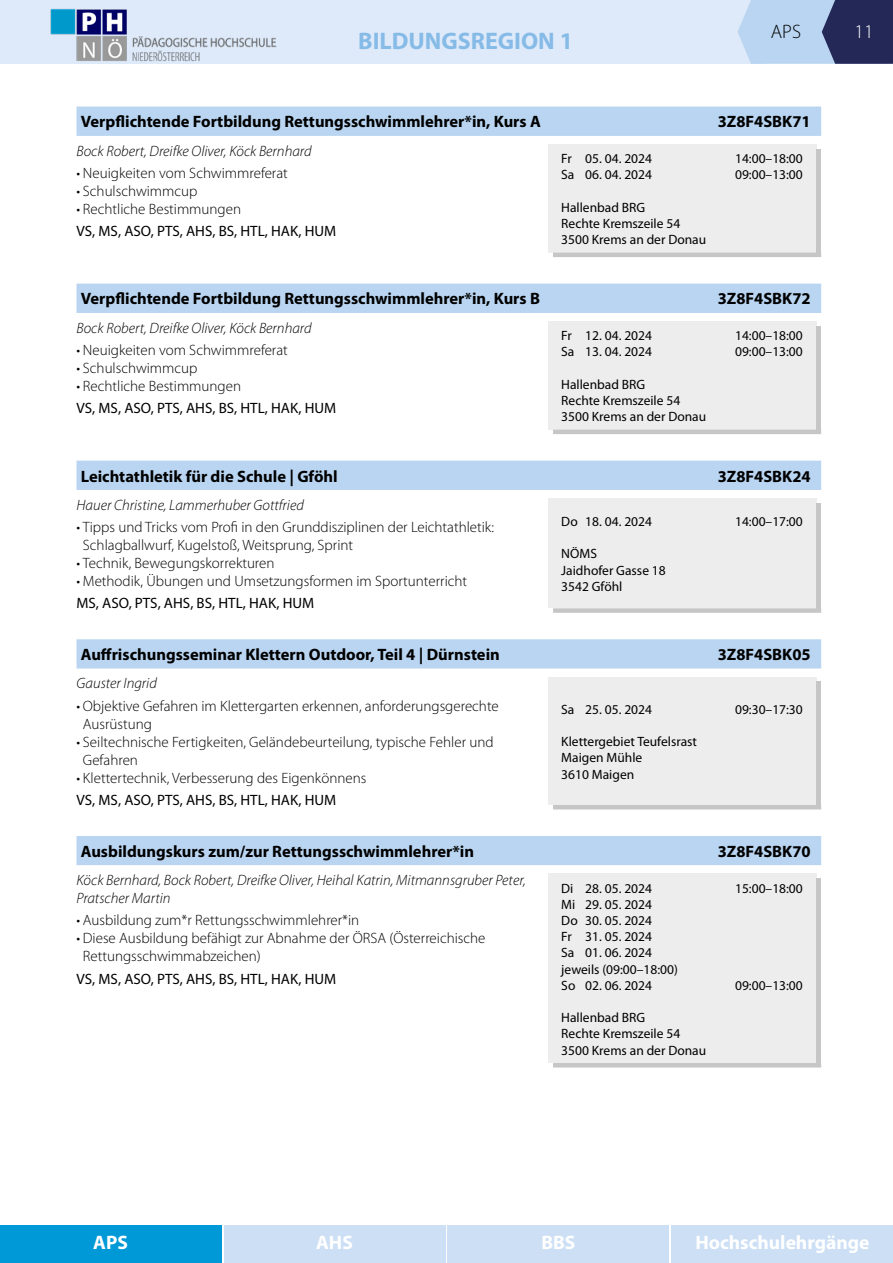
<style>
.page{position:relative;width:893px;height:1263px;background:#fff}
.page>*{position:absolute;margin:0;border:0;box-sizing:border-box;transform-origin:0 0}
.t1{font:700 24px "Myriad Pro";color:#86bbe7}
.t2{font:700 19.5px "Myriad Pro";color:#fff}
.t3{font:300 19.5px "Myriad Pro";color:#000}
.t4{font:300 19.5px "Myriad Pro";color:#fff}
.t5{font:700 16.5px "Myriad Pro";color:#000}
.t6{font:300 15px/18px "Myriad Pro";color:#000}
.t7{font:italic 300 15px/18px "Myriad Pro";color:#000}
.t8{font:15px "Myriad Pro";color:#000}
.t9{font:13.5px/16.2px "Myriad Pro";color:#000}
</style>
<div class="page">
<div style="left:0;top:0;width:765px;height:64px;background:#deeaf9"></div>
<svg style="left:738px;top:0;width:155px;height:64px;background:#7c8eb1"></svg>
<img style="left:50px;top:8px;width:227px;height:54px">
<div style="left:0;top:1226px;width:221px;height:37px;background:#0099d7"></div>
<div style="left:224px;top:1226px;width:221px;height:37px;background:#ccdff5"></div>
<div style="left:448px;top:1226px;width:221px;height:37px;background:#ccdff5"></div>
<div style="left:672px;top:1226px;width:221px;height:37px;background:#ccdff5"></div>
<div style="left:77px;top:107px;width:744px;height:29px;background:#b9d5f1"></div>
<div style="left:549px;top:144px;width:268px;height:109px;background:#ededed"></div>
<hr style="left:817px;top:149px;width:4px;height:104px;background:#c6c6c6">
<svg style="left:553px;top:253px;width:268px;height:4px"></svg>
<div style="left:77px;top:284px;width:744px;height:29px;background:#b9d5f1"></div>
<div style="left:549px;top:321px;width:268px;height:109px;background:#ededed"></div>
<hr style="left:817px;top:326px;width:4px;height:104px;background:#c6c6c6">
<svg style="left:553px;top:430px;width:268px;height:4px"></svg>
<div style="left:77px;top:461px;width:744px;height:29px;background:#b9d5f1"></div>
<div style="left:549px;top:498px;width:268px;height:110px;background:#ededed"></div>
<hr style="left:817px;top:503px;width:4px;height:105px;background:#c6c6c6">
<svg style="left:553px;top:608px;width:268px;height:5px"></svg>
<div style="left:77px;top:639px;width:744px;height:30px;background:#b9d5f1"></div>
<div style="left:549px;top:677px;width:268px;height:128px;background:#ededed"></div>
<hr style="left:817px;top:682px;width:4px;height:123px;background:#c6c6c6">
<svg style="left:553px;top:805px;width:268px;height:4px"></svg>
<svg style="left:77px;top:836px;width:744px;height:38px"></svg>
<div style="left:549px;top:874px;width:268px;height:189px;background:#ededed"></div>
<hr style="left:817px;top:878px;width:4px;height:185px;background:#c6c6c6">
<svg style="left:553px;top:1063px;width:268px;height:4px"></svg>
<h1 class="t1" style="left:358px;top:27px;width:216px">BILDUNGSREGION 1</h1>
<h2 class="t3" style="left:771px;top:21px;width:32px">APS</h2>
<h2 class="t4" style="left:854px;top:21px;width:21px">11</h2>
<p class="t5" style="left:81px;top:113px;width:462px">Verpflichtende Fortbildung Rettungsschwimmlehrer*in, Kurs A</p>
<p class="t5" style="left:718px;top:113px;width:95px">3Z8F4SBK71</p>
<p class="t7" style="left:77px;top:142px;width:237px">Bock Robert, Dreifke Oliver, Köck Bernhard</p>
<p class="t6" style="left:77px;top:164px;width:213px">• Neuigkeiten vom Schwimmreferat</p>
<p class="t6" style="left:77px;top:182px;width:122px">• Schulschwimmcup</p>
<p class="t6" style="left:77px;top:200px;width:166px">• Rechtliche Bestimmungen</p>
<p class="t8" style="left:77px;top:223px;width:261px">VS, MS, ASO, PTS, AHS, BS, HTL, HAK, HUM</p>
<p class="t9" style="left:561px;top:151px;width:92px">Fr 05. 04. 2024</p>
<p class="t9" style="left:735px;top:151px;width:69px">14:00–18:00</p>
<p class="t9" style="left:561px;top:167px;width:92px">Sa 06. 04. 2024</p>
<p class="t9" style="left:735px;top:167px;width:69px">09:00–13:00</p>
<p class="t9" style="left:561px;top:199px;width:146px">Hallenbad BRG<br>Rechte Kremszeile 54<br>3500 Krems an der Donau</p>
<p class="t5" style="left:81px;top:290px;width:461px">Verpflichtende Fortbildung Rettungsschwimmlehrer*in, Kurs B</p>
<p class="t5" style="left:718px;top:290px;width:95px">3Z8F4SBK72</p>
<p class="t7" style="left:77px;top:319px;width:237px">Bock Robert, Dreifke Oliver, Köck Bernhard</p>
<p class="t6" style="left:77px;top:341px;width:213px">• Neuigkeiten vom Schwimmreferat</p>
<p class="t6" style="left:77px;top:359px;width:122px">• Schulschwimmcup</p>
<p class="t6" style="left:77px;top:377px;width:166px">• Rechtliche Bestimmungen</p>
<p class="t8" style="left:77px;top:400px;width:261px">VS, MS, ASO, PTS, AHS, BS, HTL, HAK, HUM</p>
<p class="t9" style="left:561px;top:328px;width:92px">Fr 12. 04. 2024</p>
<p class="t9" style="left:735px;top:328px;width:69px">14:00–18:00</p>
<p class="t9" style="left:561px;top:344px;width:92px">Sa 13. 04. 2024</p>
<p class="t9" style="left:735px;top:344px;width:69px">09:00–13:00</p>
<p class="t9" style="left:561px;top:376px;width:146px">Hallenbad BRG<br>Rechte Kremszeile 54<br>3500 Krems an der Donau</p>
<p class="t5" style="left:81px;top:467px;width:259px">Leichtathletik für die Schule | Gföhl</p>
<p class="t5" style="left:718px;top:467px;width:95px">3Z8F4SBK24</p>
<p class="t7" style="left:77px;top:496px;width:229px">Hauer Christine, Lammerhuber Gottfried</p>
<p class="t6" style="left:83px;top:518px;width:413px;text-indent:-6px">• Tipps und Tricks vom Profi in den Grunddisziplinen der Leichtathletik:<br>Schlagballwurf, Kugelstoß, Weitsprung, Sprint</p>
<p class="t6" style="left:77px;top:554px;width:199px">• Technik, Bewegungskorrekturen</p>
<p class="t6" style="left:77px;top:572px;width:392px">• Methodik, Übungen und Umsetzungsformen im Sportunterricht</p>
<p class="t8" style="left:77px;top:595px;width:239px">MS, ASO, PTS, AHS, BS, HTL, HAK, HUM</p>
<p class="t9" style="left:561px;top:514px;width:92px">Do 18. 04. 2024</p>
<p class="t9" style="left:735px;top:514px;width:69px">14:00–17:00</p>
<p class="t9" style="left:561px;top:546px;width:106px">NÖMS<br>Jaidhofer Gasse 18<br>3542 Gföhl</p>
<p class="t5" style="left:81px;top:645px;width:421px">Auffrischungsseminar Klettern Outdoor, Teil 4 | Dürnstein</p>
<p class="t5" style="left:718px;top:645px;width:95px">3Z8F4SBK05</p>
<p class="t7" style="left:77px;top:674px;width:82px">Gauster Ingrid</p>
<p class="t6" style="left:83px;top:697px;width:417px;text-indent:-6px">• Objektive Gefahren im Klettergarten erkennen, anforderungsgerechte<br>Ausrüstung</p>
<p class="t6" style="left:83px;top:733px;width:412px;text-indent:-6px">• Seiltechnische Fertigkeiten, Geländebeurteilung, typische Fehler und<br>Gefahren</p>
<p class="t6" style="left:77px;top:769px;width:291px">• Klettertechnik, Verbesserung des Eigenkönnens</p>
<p class="t8" style="left:77px;top:792px;width:261px">VS, MS, ASO, PTS, AHS, BS, HTL, HAK, HUM</p>
<p class="t9" style="left:561px;top:701px;width:92px">Sa 25. 05. 2024</p>
<p class="t9" style="left:735px;top:701px;width:69px">09:30–17:30</p>
<p class="t9" style="left:561px;top:734px;width:137px">Klettergebiet Teufelsrast<br>Maigen Mühle<br>3610 Maigen</p>
<p class="t5" style="left:81px;top:842px;width:395px">Ausbildungskurs zum/zur Rettungsschwimmlehrer*in</p>
<p class="t5" style="left:718px;top:842px;width:95px">3Z8F4SBK70</p>
<p class="t7" style="left:77px;top:871px;width:451px">Köck Bernhard, Bock Robert, Dreifke Oliver, Heihal Katrin, Mitmannsgruber Peter,<br>Pratscher Martin</p>
<p class="t6" style="left:77px;top:912px;width:284px">• Ausbildung zum*r Rettungsschwimmlehrer*in</p>
<p class="t6" style="left:83px;top:930px;width:404px;text-indent:-6px">• Diese Ausbildung befähigt zur Abnahme der ÖRSA (Österreichische<br>Rettungsschwimmabzeichen)</p>
<p class="t8" style="left:77px;top:970px;width:261px">VS, MS, ASO, PTS, AHS, BS, HTL, HAK, HUM</p>
<p class="t9" style="left:561px;top:880px;width:92px">Di 28. 05. 2024</p>
<p class="t9" style="left:735px;top:880px;width:69px">15:00–18:00</p>
<p class="t9" style="left:561px;top:896px;width:118px">Mi 29. 05. 2024<br>Do 30. 05. 2024<br>Fr 31. 05. 2024<br>Sa 01. 06. 2024 jeweils (09:00–18:00)<br>So 02. 06. 2024</p>
<p class="t9" style="left:735px;top:977px;width:69px">09:00–13:00</p>
<p class="t9" style="left:561px;top:1010px;width:146px">Hallenbad BRG<br>Rechte Kremszeile 54<br>3500 Krems an der Donau</p>
<h2 class="t2" style="left:93px;top:1231px;width:36px">APS</h2>
<h2 class="t2" style="left:316px;top:1231px;width:38px">AHS</h2>
<h2 class="t2" style="left:541px;top:1231px;width:36px">BBS</h2>
<h2 class="t2" style="left:695px;top:1231px;width:176px">Hochschulehrgänge</h2>
</div>
